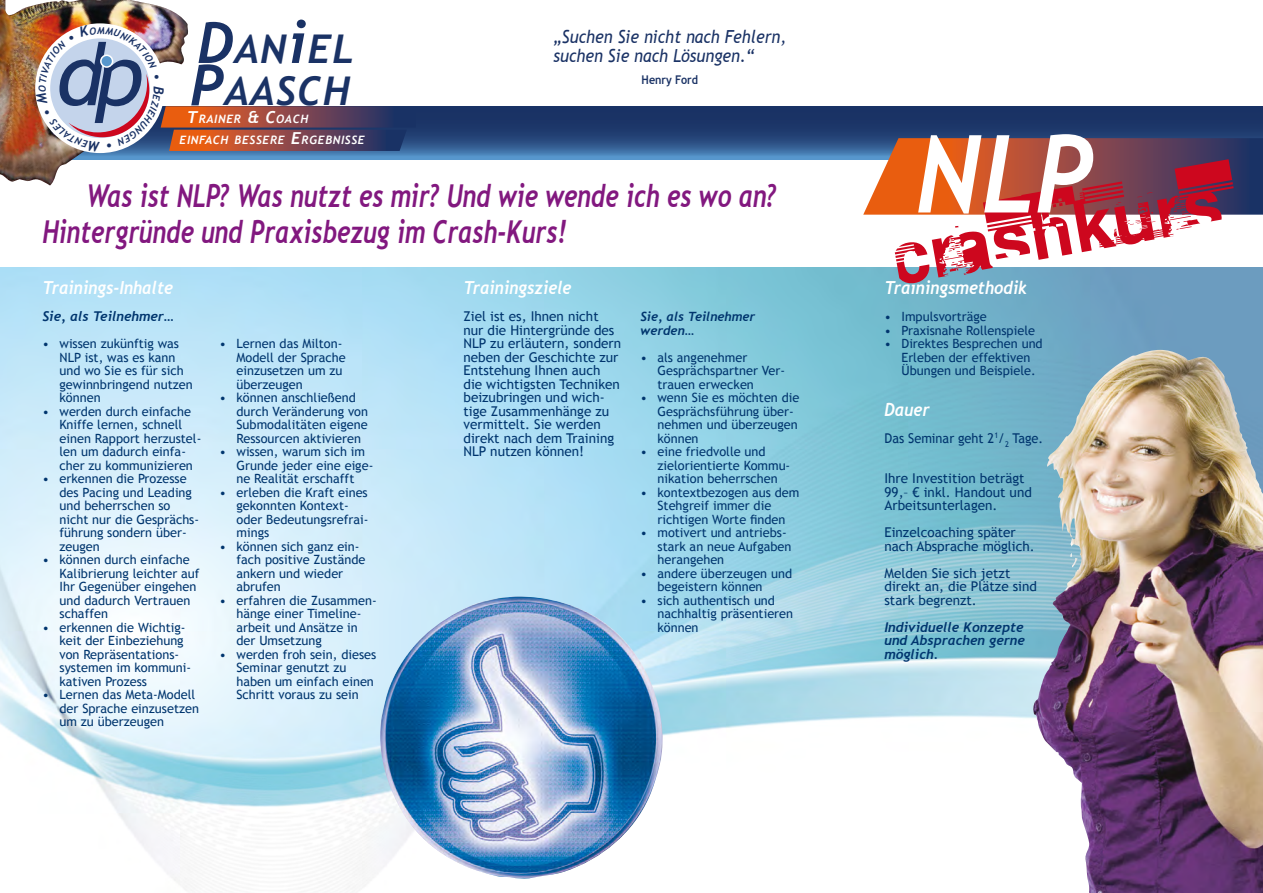
<style>
.page{position:relative;width:1263px;height:893px;background:#fff}
.page>*{position:absolute;margin:0;border:0;box-sizing:border-box;transform-origin:0 0}
.t1{font:italic 700 108px "Trebuchet";color:#fff;scale:.9 1}
.t2{font:72px "Planned Obsolescence";color:#cd071e}
.t3{font:italic 700 39.6px/42.5px "Trebuchet";letter-spacing:.035em;color:#1a3265}
.t4{font:italic 700 31.5px/36px "Trebuchet";color:#82187f;scale:.77 1}
.t5{font:italic 700 18px "Trebuchet";color:#fff;scale:.9 1}
.t6{font:italic 18px/18.8px "Trebuchet MS";color:#1a3265;scale:.9 1}
.t7{font:13.5px/13.5px "Trebuchet MS";color:#00356e}
.t8{font:italic 700 13.5px/13.5px "Trebuchet";color:#00356e;text-align:justify}
.t9{font:13.5px "Trebuchet MS";color:#00356e;scale:.95 1}
.t10{font:12.75px/13.5px "Trebuchet MS";color:#00356e}
.t11{font:italic 700 12.75px/13.5px "Trebuchet";color:#00356e}
.t12{font:700 12px "Trebuchet MS";color:#1a3265;scale:.9 1}
.t13{font:italic 700 11.55px "Trebuchet";letter-spacing:.055em;color:#fff}
.s1{font-size:56.55px}
.s2{font-size:16.5px}
</style>
<div class="page">
<img style="left:0;top:267px;width:1263px;height:624px">
<svg style="left:189px;top:106px;width:1074px;height:53px;background:#26467a"></svg>
<img style="left:0;top:0;width:189px;height:185px">
<img style="left:378px;top:596px;width:289px;height:283px">
<svg style="left:863px;top:138px;width:400px;height:77px;background:#944f46"></svg>
<img style="left:1033px;top:355px;width:230px;height:538px">
<svg style="left:36px;top:25px;width:380px;height:127px"></svg>
<h3 class="t3" style="left:190px;top:28px;width:165px"><span class="s1">D</span>AN<span class="s1">i</span>EL<br><span class="s1">P</span>AASCH</h3>
<p class="t13" style="left:187px;top:112px;width:123px"><span class="s2">T</span>RAINER <span class="s2">&amp; C</span>OACH</p>
<p class="t13" style="left:180px;top:133px;width:187px">EINFACH BESSERE <span class="s2">E</span>RGEBNISSE</p>
<h3 class="t6" style="left:553px;top:27px;width:260px">„Suchen Sie nicht nach Fehlern, suchen Sie nach Lösungen.“</h3>
<p class="t12" style="left:642px;top:72px;width:64px">Henry Ford</p>
<h3 class="t4" style="left:43px;top:178px;width:955px;text-indent:44px">Was ist NLP? Was nutzt es mir? Und wie wende ich es wo an?<br>Hintergründe und Praxisbezug im Crash-Kurs!</h3>
<h3 class="t5" style="left:463px;top:277px;width:122px">Trainingsziele</h3>
<p class="t7" style="left:463px;top:310px;width:159px">Ziel ist es, Ihnen nicht nur die Hintergründe des<br>NLP zu erläutern, sondern neben der Geschichte zur<br>Entstehung Ihnen auch die wichtigsten Techniken beizubringen und wich&shy;tige Zusammenhänge zu vermittelt. Sie werden direkt nach dem Training<br>NLP nutzen können!</p>
<p class="t11" style="left:640px;top:310px;width:116px">Sie, als Teilnehmer werden…</p>
<h3 class="t5" style="left:43px;top:277px;width:147px">Trainings-Inhalte</h3>
<p class="t8" style="left:43px;top:310px;width:133px">Sie, als Teilnehmer…</p>
<p class="t10" style="left:60px;top:337px;width:135px;text-indent:-17px">• wissen zukünftig was<br>NLP ist, was es kann und wo Sie es für sich gewinnbringend nutzen können</p>
<p class="t10" style="left:60px;top:404px;width:143px;text-indent:-17px">• werden durch einfache<br>Kniffe lernen, schnell einen Rapport herzustel&shy;len um dadurch einfa&shy;cher zu kommunizieren</p>
<p class="t10" style="left:60px;top:472px;width:141px;text-indent:-17px">• erkennen die Prozesse des Pacing und Leading und beherrschen so nicht nur die Gesprächs&shy;führung sondern über&shy;zeugen</p>
<p class="t10" style="left:60px;top:553px;width:141px;text-indent:-17px">• können durch einfache<br>Kalibrierung leichter auf<br>Ihr Gegenüber eingehen und dadurch Vertrauen schaffen</p>
<p class="t10" style="left:60px;top:620px;width:133px;text-indent:-17px">• erkennen die Wichtig&shy;keit der Einbeziehung von Repräsentations&shy;systemen im kommuni&shy;kativen Prozess</p>
<p class="t10" style="left:60px;top:688px;width:141px;text-indent:-17px">• Lernen das Meta-Modell der Sprache einzusetzen um zu überzeugen</p>
<p class="t10" style="left:236px;top:337px;width:111px;text-indent:-17px">• Lernen das Milton-<br>Modell der Sprache einzusetzen um zu überzeugen</p>
<p class="t10" style="left:236px;top:391px;width:133px;text-indent:-17px">• können anschließend durch Veränderung von<br>Submodalitäten eigene<br>Ressourcen aktivieren</p>
<p class="t10" style="left:236px;top:445px;width:138px;text-indent:-17px">• wissen, warum sich im<br>Grunde jeder eine eige&shy;ne Realität erschafft</p>
<p class="t10" style="left:236px;top:486px;width:134px;text-indent:-17px">• erleben die Kraft eines gekonnten Kontext&shy;oder Bedeutungsrefrai&shy;mings</p>
<p class="t10" style="left:236px;top:540px;width:130px;text-indent:-17px">• können sich ganz ein&shy;fach positive Zustände ankern und wieder abrufen</p>
<p class="t10" style="left:236px;top:594px;width:142px;text-indent:-17px">• erfahren die Zusammen&shy;hänge einer Timeline&shy;arbeit und Ansätze in der Umsetzung</p>
<p class="t10" style="left:236px;top:648px;width:141px;text-indent:-17px">• werden froh sein, dieses<br>Seminar genutzt zu haben um einfach einen<br>Schritt voraus zu sein</p>
<p class="t10" style="left:657px;top:350px;width:129px;text-indent:-17px">• als angenehmer<br>Gesprächspartner Ver&shy;trauen erwecken</p>
<p class="t10" style="left:657px;top:391px;width:143px;text-indent:-17px">• wenn Sie es möchten die<br>Gesprächsführung über&shy;nehmen und überzeugen können</p>
<p class="t10" style="left:657px;top:445px;width:134px;text-indent:-17px">• eine friedvolle und zielorientierte Kommu&shy;nikation beherrschen</p>
<p class="t10" style="left:657px;top:485px;width:143px;text-indent:-17px">• kontextbezogen aus dem<br>Stehgreif immer die richtigen Worte finden</p>
<p class="t10" style="left:657px;top:526px;width:135px;text-indent:-17px">• motivert und antriebs&shy;stark an neue Aufgaben herangehen</p>
<p class="t10" style="left:657px;top:566px;width:136px;text-indent:-17px">• andere überzeugen und begeistern können</p>
<p class="t10" style="left:657px;top:593px;width:137px;text-indent:-17px">• sich authentisch und nachhaltig präsentieren können</p>
<h1 class="t1" style="left:916px;top:108px;width:197px">NL P</h1>
<h2 class="t2" style="left:882px;top:214px;width:338px;rotate:-10deg">Crashkurs</h2>
<h3 class="t5" style="left:884px;top:277px;width:160px">Trainingsmethodik</h3>
<p class="t10" style="left:884px;top:310px;width:104px">• Impulsvorträge</p>
<p class="t10" style="left:884px;top:323px;width:152px">• Praxisnahe Rollenspiele</p>
<p class="t10" style="left:901px;top:337px;width:143px;text-indent:-17px">• Direktes Besprechen und<br>Erleben der effektiven<br>Übungen und Beispiele.</p>
<h3 class="t5" style="left:884px;top:398px;width:52px">Dauer</h3>
<p class="t9" style="left:884px;top:430px;width:169px">Das Seminar geht 2<sup>1</sup>/<sub>2</sub> Tage.</p>
<p class="t7" style="left:884px;top:472px;width:149px">Ihre Investition beträgt<br>99,– € inkl. Handout und<br>Arbeitsunterlagen.</p>
<p class="t7" style="left:884px;top:526px;width:152px">Einzelcoaching später nach Absprache möglich.</p>
<p class="t7" style="left:884px;top:566px;width:154px">Melden Sie sich jetzt direkt an, die Plätze sind stark begrenzt.</p>
<p class="t8" style="left:884px;top:620px;width:142px">Individuelle Konzepte und Absprachen gerne möglich.</p>
</div>
